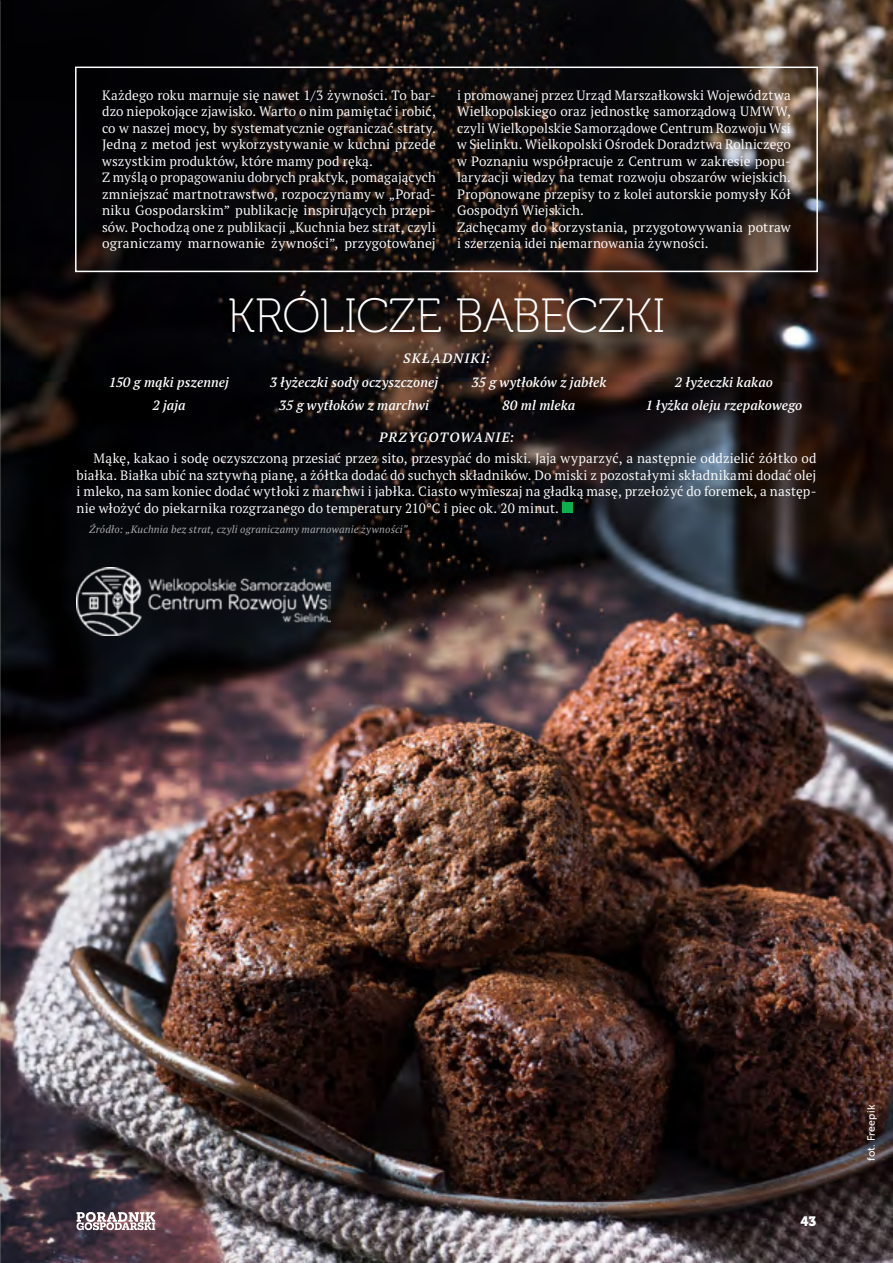
<style>
.page{position:relative;width:893px;height:1263px;background:#fff}
.page>*{position:absolute;margin:0;border:0;box-sizing:border-box;transform-origin:0 0}
.t1{font:48px "Museo 100";letter-spacing:-.015em;color:#fff}
.t2{font:13.5px/16.5px "PT Serif Pro";letter-spacing:.01em;color:#fff}
.t3{font:italic 600 13.5px/23.5px "PT Serif Pro";letter-spacing:.015em;color:#fff;text-align:center}
.t4{font:italic 600 13.5px "PT Serif Pro";letter-spacing:.09em;color:#fff}
.t5{font:italic 600 13.5px "PT Serif Pro";letter-spacing:.1em;color:#fff}
.t6{font:13.5px "Museo 900";color:#fff}
.t7{font:italic 10.5px "PT Serif Pro";letter-spacing:.015em;color:#a7a9ac}
.t8{font:10.5px "Museo Sans 500";letter-spacing:.015em;color:#fff}
</style>
<div class="page">
<img style="left:0;top:0;width:893px;height:1263px">
<div style="left:562px;top:502px;width:11px;height:10px;background:#0db14b"></div>
<img style="left:77px;top:567px;width:254px;height:69px">
<svg style="left:74px;top:66px;width:745px;height:207px;background:#171313"></svg>
<svg style="left:77px;top:1212px;width:78px;height:18px"></svg>
<p class="t2" style="left:102px;top:86px;width:335px">Każdego roku marnuje się nawet 1/3 żywności. To bar&shy;dzo niepokojące zjawisko. Warto o nim pamiętać i robić, co w naszej mocy, by systematycznie ograniczać straty.<br>Jedną z metod jest wykorzystywanie w kuchni przede wszystkim produktów, które mamy pod ręką.<br>Z myślą o propagowaniu dobrych praktyk, pomagających zmniejszać martnotrawstwo, rozpoczynamy w „Porad&shy;niku Gospodarskim” publikację inspirujących przepi&shy;sów. Pochodzą one z publikacji „Kuchnia bez strat, czyli ograniczamy marnowanie żywności”, przygotowanej</p>
<p class="t2" style="left:457px;top:86px;width:335px">i promowanej przez Urząd Marszałkowski Województwa Wielkopolskiego oraz jednostkę samorządową UMWW, czyli Wielkopolskie Samorządowe Centrum Rozwoju Wsi w Sielinku. Wielkopolski Ośrodek Doradztwa Rolniczego w Poznaniu współpracuje z Centrum w zakresie popu&shy;laryzacji wiedzy na temat rozwoju obszarów wiejskich.<br>Proponowane przepisy to z kolei autorskie pomysły Kół Gospodyń Wiejskich.<br>Zachęcamy do korzystania, przygotowywania potraw i szerzenia idei niemarnowania żywności.</p>
<h1 class="t1" style="left:228px;top:290px;width:439px">KRÓLICZE BABECZKI</h1>
<p class="t5" style="left:403px;top:349px;width:89px">SKŁADNIKI:</p>
<p class="t3" style="left:109px;top:370px;width:122px">150 g mąki pszennej<br>2 jaja</p>
<p class="t3" style="left:270px;top:370px;width:170px">3 łyżeczki sody oczyszczonej<br>35 g wytłoków z marchwi</p>
<p class="t3" style="left:472px;top:370px;width:136px">35 g wytłoków z jabłek<br>80 ml mleka</p>
<p class="t3" style="left:645px;top:370px;width:158px">2 łyżeczki kakao<br>1 łyżka oleju rzepakowego</p>
<p class="t4" style="left:379px;top:428px;width:137px">PRZYGOTOWANIE:</p>
<p class="t2" style="left:77px;top:450px;width:741px;text-align:justify;text-indent:17px">Mąkę, kakao i sodę oczyszczoną przesiać przez sito, przesypać do miski. Jaja wyparzyć, a następnie oddzielić żółtko od białka. Białka ubić na sztywną pianę, a żółtka dodać do suchych składników. Do miski z pozostałymi składnikami dodać olej i mleko, na sam koniec dodać wytłoki z marchwi i jabłka. Ciasto wymieszaj na gładką masę, przełożyć do foremek, a następ&shy;nie włożyć do piekarnika rozgrzanego do temperatury 210°C i piec ok. 20 minut.</p>
<p class="t7" style="left:89px;top:523px;width:320px">Źródło: „Kuchnia bez strat, czyli ograniczamy marnowanie żywności”</p>
<p class="t6" style="left:800px;top:1214px;width:18px">43</p>
<p class="t8" style="left:865px;top:1161px;width:58px;rotate:-90deg">fot. Freepik</p>
</div>
